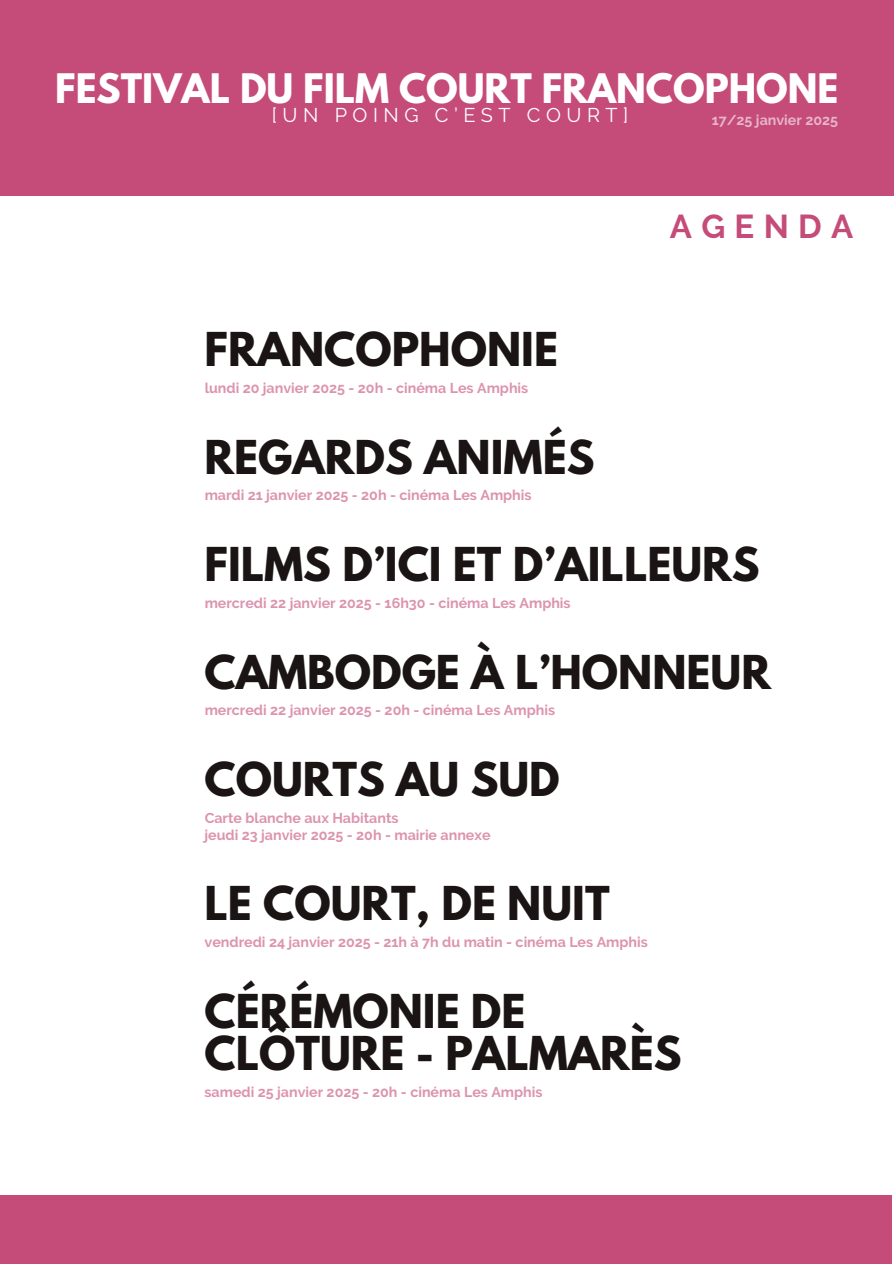
<style>
.page{position:relative;width:894px;height:1264px;background:#fff}
.page>*{position:absolute;margin:0;border:0;box-sizing:border-box;transform-origin:0 0}
.t1{font:700 41.4px/42.8px "League Spartan";color:#1a1514}
.t2{font:700 36px "League Spartan";color:#fff}
.t3{font:700 33px "Raleway";letter-spacing:.28em;color:#c54b79}
.t4{font:19.8px "Raleway";letter-spacing:.28em;color:#fff}
.t5{font:700 14.25px "Raleway";color:#c54b79}
.t6{font:700 14.25px "Raleway";color:#fdfdfe}
</style>
<div class="page">
<div style="left:0;top:0;width:893px;height:195px;background:#c54b79"></div>
<div style="left:0;top:1195px;width:891px;height:68px;background:#c54b79"></div>
<p class="t2" style="left:55px;top:71px;width:784px">FESTIVAL DU FILM COURT FRANCOPHONE</p>
<h2 class="t4" style="left:272px;top:103px;width:358px">[UN POING C’EST COURT]</h2>
<p class="t6" style="left:711px;top:111px;width:128px">17/25 janvier 2025</p>
<h3 class="t1" style="left:204px;top:333px;width:355px">FRANCOPHONIE</h3>
<p class="t5" style="left:204px;top:379px;width:325px">lundi 20 janvier 2025 - 20h - cinéma Les Amphis</p>
<h2 class="t1" style="left:204px;top:441px;width:391px">REGARDS ANIMÉS</h2>
<p class="t5" style="left:204px;top:487px;width:328px">mardi 21 janvier 2025 - 20h - cinéma Les Amphis</p>
<p class="t3" style="left:669px;top:207px;width:185px">AGENDA</p>
<h1 class="t1" style="left:204px;top:548px;width:556px">FILMS D’ICI ET D’AILLEURS</h1>
<p class="t5" style="left:204px;top:594px;width:367px">mercredi 22 janvier 2025 - 16h30 - cinéma Les Amphis</p>
<p class="t1" style="left:204px;top:656px;width:568px">CAMBODGE À L’HONNEUR</p>
<p class="t5" style="left:204px;top:702px;width:352px">mercredi 22 janvier 2025 - 20h - cinéma Les Amphis</p>
<h1 class="t1" style="left:204px;top:763px;width:356px">COURTS AU SUD</h1>
<p class="t5" style="left:204px;top:809px;width:195px">Carte blanche aux Habitants</p>
<p class="t5" style="left:204px;top:826px;width:287px">jeudi 23 janvier 2025 - 20h - mairie annexe</p>
<p class="t1" style="left:204px;top:887px;width:406px">LE COURT, DE NUIT</p>
<p class="t5" style="left:204px;top:933px;width:444px">vendredi 24 janvier 2025 - 21h à 7h du matin - cinéma Les Amphis</p>
<h1 class="t1" style="left:204px;top:994px;width:478px">CÉRÉMONIE DE<br>CLÔTURE - PALMARÈS</h1>
<p class="t5" style="left:204px;top:1083px;width:339px">samedi 25 janvier 2025 - 20h - cinéma Les Amphis</p>
</div>
